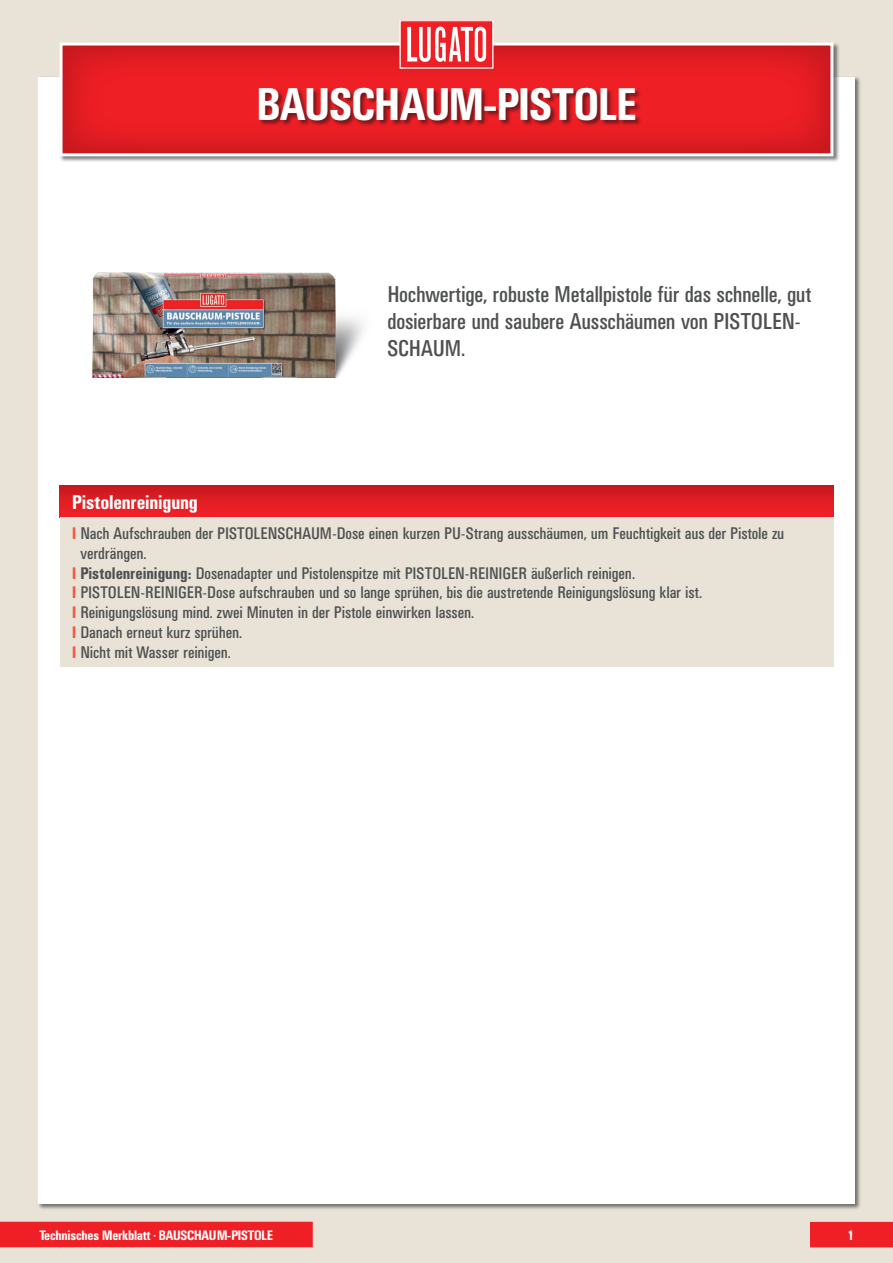
<style>
.page{position:relative;width:893px;height:1263px;background:#e9e3d7}
.page>*{position:absolute;margin:0;border:0;box-sizing:border-box;transform-origin:0 0}
.t1{font:500 condensed 45px "UN11";letter-spacing:.005em;color:#fff}
.t2{font:condensed 22.5px/27px "UN11";letter-spacing:-.005em;color:#4e5051}
.t3{font:500 condensed 19.5px "UN11";letter-spacing:.005em;color:#fff}
.t4{font:condensed 16.5px "UN11";color:#4e5051}
.t5{font:500 condensed 13.5px "UN11";color:#fff}
.s1{font-weight:500;color:#f0593e}
.s2{font-weight:500}
</style>
<div class="page">
<div style="left:38px;top:77px;width:817px;height:1126px;background:#fff"></div>
<div style="left:810px;top:1222px;width:83px;height:25px;background:#ee1f25"></div>
<div style="left:59px;top:42px;width:781px;height:121px;background:#101314;opacity:.55"></div>
<svg style="left:60px;top:43px;width:773px;height:113px;fill:#e81e24"></svg>
<div style="left:0;top:1222px;width:313px;height:25px;background:#ee1f25"></div>
<div style="left:259px;top:87px;width:383px;height:40px;background:#101314;opacity:.55"></div>
<div style="left:400px;top:21px;width:93px;height:47px;background:#ee1f25"></div>
<div style="left:400px;top:20px;width:93px;height:48px;border:1px solid #fff"></div>
<svg style="left:407px;top:27px;width:79px;height:35px"></svg>
<div style="left:60px;top:485px;width:773px;height:32px;background:linear-gradient(to bottom,#c81a1f,#f32027)"></div>
<div style="left:60px;top:517px;width:773px;height:149px;background:#e9e3d7"></div>
<img style="left:93px;top:273px;width:270px;height:104px">
<h1 class="t1" style="left:257px;top:79px;width:381px">BAUSCHAUM-PISTOLE</h1>
<h2 class="t2" style="left:387px;top:281px;width:425px">Hochwertige, robuste Metallpistole für das schnelle, gut dosierbare und saubere Ausschäumen von PISTOLEN-<br>SCHAUM.</h2>
<p class="t3" style="left:72px;top:491px;width:127px">Pistolenreinigung</p>
<p class="t4" style="left:72px;top:524px;width:713px"><span class="s1">I</span> Nach Aufschrauben der PISTOLENSCHAUM-Dose einen kurzen PU-Strang ausschäumen, um Feuchtigkeit aus der Pistole zu</p>
<p class="t4" style="left:81px;top:544px;width:67px">verdrängen.</p>
<p class="t4" style="left:72px;top:563px;width:564px"><span class="s1">I</span> <span class="s2">Pistolenreinigung:</span> Dosenadapter und Pistolenspitze mit PISTOLEN-REINIGER äußerlich reinigen.</p>
<p class="t4" style="left:72px;top:583px;width:631px"><span class="s1">I</span> PISTOLEN-REINIGER-Dose aufschrauben und so lange sprühen, bis die austretende Reinigungslösung klar ist.</p>
<p class="t4" style="left:72px;top:603px;width:403px"><span class="s1">I</span> Reinigungslösung mind. zwei Minuten in der Pistole einwirken lassen.</p>
<p class="t4" style="left:72px;top:623px;width:171px"><span class="s1">I</span> Danach erneut kurz sprühen.</p>
<p class="t4" style="left:72px;top:643px;width:160px"><span class="s1">I</span> Nicht mit Wasser reinigen.</p>
<p class="t5" style="left:39px;top:1227px;width:235px">Technisches Merkblatt <sup>•</sup> BAUSCHAUM-PISTOLE</p>
<p class="t5" style="left:847px;top:1227px;width:8px">1</p>
</div>
